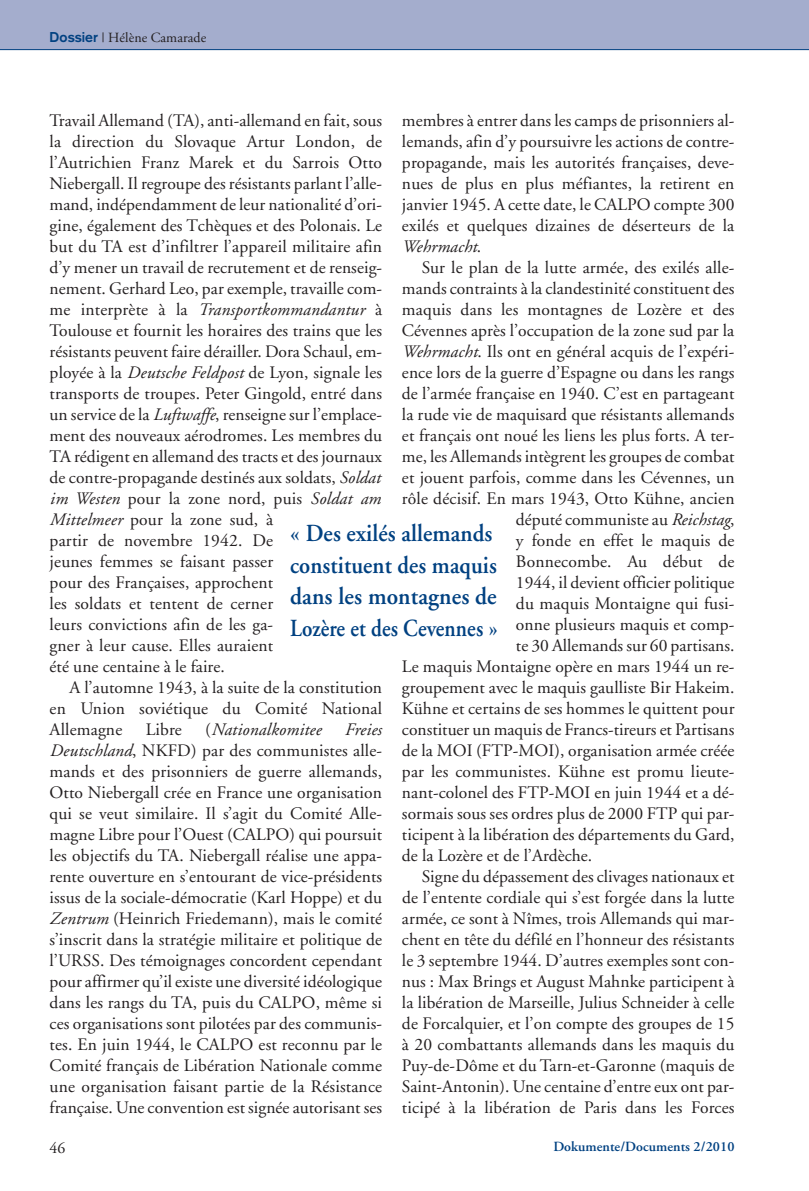
<style>
.page{position:relative;width:809px;height:1191px;background:#fff}
.page>*{position:absolute;margin:0;border:0;box-sizing:border-box;transform-origin:0 0}
.t1{font:600 24.5px/31.5px "Adobe Garamond";letter-spacing:.005em;color:#014181;scale:.93 1}
.t2{font:17.5px/21px "Adobe Garamond";letter-spacing:.005em;color:#231f20;text-align:justify}
.t3{font:italic 17.5px "Adobe Garamond";letter-spacing:.01em;color:#231f20}
.t4{font:15.75px "Adobe Garamond";color:#231f20}
.t5{font:600 14px "Adobe Garamond";letter-spacing:.005em;color:#014181}
.t6{font:14px "Adobe Garamond";letter-spacing:.005em;color:#231f20}
.s1{font-family:"Akzidenz Grotesk";font-weight:700;color:#014181}
.s2{font-style:italic}
.s3{font-style:normal}
</style>
<div class="page">
<div style="left:0;top:0;width:809px;height:50px;background:#a4adcd"></div>
<hr style="left:0;top:49px;width:809px;height:1px;background:#014181">
<p class="t6" style="left:50px;top:32px;width:158px"><span class="s1">Dossier</span> | Hélène Camarade</p>
<p class="t2" style="left:50px;top:111px;width:334px;text-align:left">Travail Allemand (TA), anti-allemand en fait, sous la direction du Slovaque Artur London, de l’Autrichien Franz Marek et du Sarrois Otto Niebergall. Il regroupe des résistants parlant l’alle&shy;mand, indépendamment de leur nationalité d’ori&shy;gine, également des Tchèques et des Polonais. Le but du TA est d’infiltrer l’appareil militaire afin d’y mener un travail de recrutement et de renseig&shy;nement. Gerhard Leo, par exemple, travaille com&shy;me interprète à la <span class="s2">Transportkommandantur</span> à Toulouse et fournit les horaires des trains que les résistants peuvent faire dérailler. Dora Schaul, em&shy;ployée à la <span class="s2">Deutsche Feldpost</span> de Lyon, signale les transports de troupes. Peter Gingold, entré dans un service de la <span class="s2">Luftwaffe</span>, renseigne sur l’emplace&shy;ment des nouveaux aérodromes. Les membres du TA rédigent en allemand des tracts et des journaux de contre-propagande destinés aux soldats, <span class="s2">Soldat im Westen</span> pour la zone nord, puis <span class="s2">Soldat am Mittelmeer</span> pour la zone sud, à<br>partir de novembre 1942. De<br>jeunes femmes se faisant passer<br>pour des Françaises, approchent<br>les soldats et tentent de cerner<br>leurs convictions afin de les ga-<br>gner à leur cause. Elles auraient<br>été une centaine à le faire.</p>
<p class="t2" style="left:50px;top:678px;width:334px;text-indent:20px">A l’automne 1943, à la suite de la constitution en Union soviétique du Comité National Allemagne</p>
<p class="t2" style="left:402px;top:111px;width:334px">membres à entrer dans les camps de prisonniers al&shy;lemands, afin d’y poursuivre les actions de contre&shy;propagande, mais les autorités françaises, deve&shy;nues de plus en plus méfiantes, la retirent en janvier 1945. A cette date, le CALPO compte 300 exilés et quelques dizaines de déserteurs de la <span class="s2">Wehrmacht</span>.</p>
<p class="t2" style="left:422px;top:258px;width:314px">Sur le plan de la lutte armée, des exilés alle-</p>
<p class="t2" style="left:402px;top:279px;width:334px">mands contraints à la clandestinité constituent des</p>
<p class="t2" style="left:402px;top:300px;width:334px">maquis dans les montagnes de Lozère et des</p>
<p class="t2" style="left:402px;top:321px;width:334px">Cévennes après l’occupation de la zone sud par la</p>
<p class="t2" style="left:402px;top:342px;width:334px"><span class="s2">Wehrmacht</span>. Ils ont en général acquis de l’expéri-</p>
<p class="t2" style="left:402px;top:363px;width:334px">ence lors de la guerre d’Espagne ou dans les rangs</p>
<p class="t2" style="left:402px;top:384px;width:334px">de l’armée française en 1940. C’est en partageant</p>
<p class="t2" style="left:402px;top:405px;width:334px">la rude vie de maquisard que résistants allemands</p>
<p class="t2" style="left:402px;top:426px;width:334px">et français ont noué les liens les plus forts. A ter-</p>
<p class="t2" style="left:402px;top:447px;width:334px">me, les Allemands intègrent les groupes de combat</p>
<p class="t2" style="left:402px;top:468px;width:334px">et jouent parfois, comme dans les Cévennes, un</p>
<p class="t2" style="left:402px;top:489px;width:334px">rôle décisif. En mars 1943, Otto Kühne, ancien</p>
<p class="t2" style="left:516px;top:510px;width:220px">député communiste au <span class="s2">Reichstag</span>,</p>
<p class="t2" style="left:516px;top:531px;width:220px">y fonde en effet le maquis de</p>
<p class="t2" style="left:516px;top:552px;width:220px">Bonnecombe. Au début de</p>
<p class="t2" style="left:516px;top:573px;width:220px">1944, il devient officier politique</p>
<p class="t2" style="left:516px;top:594px;width:220px">du maquis Montaigne qui fusi-</p>
<p class="t2" style="left:516px;top:615px;width:220px">onne plusieurs maquis et comp-</p>
<p class="t2" style="left:516px;top:636px;width:220px">te 30 Allemands sur 60 partisans.</p>
<p class="t2" style="left:402px;top:657px;width:334px">Le maquis Montaigne opère en mars 1944 un re-</p>
<p class="t2" style="left:402px;top:678px;width:334px">groupement avec le maquis gaulliste Bir Hakeim.</p>
<p class="t2" style="left:402px;top:699px;width:334px">Kühne et certains de ses hommes le quittent pour</p>
<p class="t2" style="left:402px;top:720px;width:334px">constituer un maquis de Francs-tireurs et Partisans</p>
<p class="t2" style="left:402px;top:741px;width:334px">de la MOI (FTP-MOI), organisation armée créée</p>
<p class="t2" style="left:402px;top:762px;width:334px">par les communistes. Kühne est promu lieute-</p>
<p class="t2" style="left:402px;top:783px;width:334px">nant-colonel des FTP-MOI en juin 1944 et a dé-</p>
<p class="t2" style="left:402px;top:804px;width:334px">sormais sous ses ordres plus de 2000 FTP qui par-</p>
<p class="t2" style="left:402px;top:825px;width:334px">ticipent à la libération des départements du Gard,</p>
<p class="t2" style="left:402px;top:846px;width:192px">de la Lozère et de l’Ardèche.</p>
<p class="t2" style="left:422px;top:867px;width:314px">Signe du dépassement des clivages nationaux et</p>
<p class="t2" style="left:402px;top:888px;width:334px">de l’entente cordiale qui s’est forgée dans la lutte</p>
<p class="t2" style="left:402px;top:909px;width:334px">armée, ce sont à Nîmes, trois Allemands qui mar-</p>
<p class="t2" style="left:402px;top:930px;width:334px">chent en tête du défilé en l’honneur des résistants</p>
<p class="t2" style="left:402px;top:951px;width:334px">le 3 septembre 1944. D’autres exemples sont con-</p>
<p class="t2" style="left:402px;top:972px;width:334px">nus : Max Brings et August Mahnke participent à</p>
<p class="t2" style="left:402px;top:993px;width:334px">la libération de Marseille, Julius Schneider à celle</p>
<p class="t2" style="left:402px;top:1014px;width:334px">de Forcalquier, et l’on compte des groupes de 15</p>
<p class="t2" style="left:402px;top:1035px;width:334px">à 20 combattants allemands dans les maquis du</p>
<p class="t2" style="left:402px;top:1056px;width:334px">Puy-de-Dôme et du Tarn-et-Garonne (maquis de</p>
<p class="t2" style="left:402px;top:1077px;width:334px">Saint-Antonin). Une centaine d’entre eux ont par-</p>
<p class="t2" style="left:402px;top:1098px;width:334px">ticipé à la libération de Paris dans les Forces</p>
<h1 class="t1" style="left:290px;top:520px;width:225px">« Des exilés allemands constituent des maquis dans les montagnes de<br>Lozère et des Cevennes »</h1>
<p class="t2" style="left:146px;top:720px;width:38px">Libre</p>
<p class="t3" style="left:205px;top:722px;width:117px"><span class="s3">(</span>Nationalkomitee</p>
<p class="t2" style="left:50px;top:720px;width:334px;text-indent:295px"><span class="s2">Freies Deutschland</span>, NKFD) par des communistes alle&shy;mands et des prisonniers de guerre allemands, Otto Niebergall crée en France une organisation qui se veut similaire. Il s’agit du Comité Alle&shy;magne Libre pour l’Ouest (CALPO) qui poursuit les objectifs du TA. Niebergall réalise une appa&shy;rente ouverture en s’entourant de vice-présidents issus de la sociale-démocratie (Karl Hoppe) et du <span class="s2">Zentrum</span> (Heinrich Friedemann), mais le comité s’inscrit dans la stratégie militaire et politique de l’URSS. Des témoignages concordent cependant pour affirmer qu’il existe une diversité idéologique dans les rangs du TA, puis du CALPO, même si ces organisations sont pilotées par des communis&shy;tes. En juin 1944, le CALPO est reconnu par le Comité français de Libération Nationale comme une organisation faisant partie de la Résistance française. Une convention est signée autorisant ses</p>
<p class="t4" style="left:50px;top:1141px;width:17px">46</p>
<p class="t5" style="left:553px;top:1141px;width:183px">Dokumente/Documents 2/2010</p>
</div>
